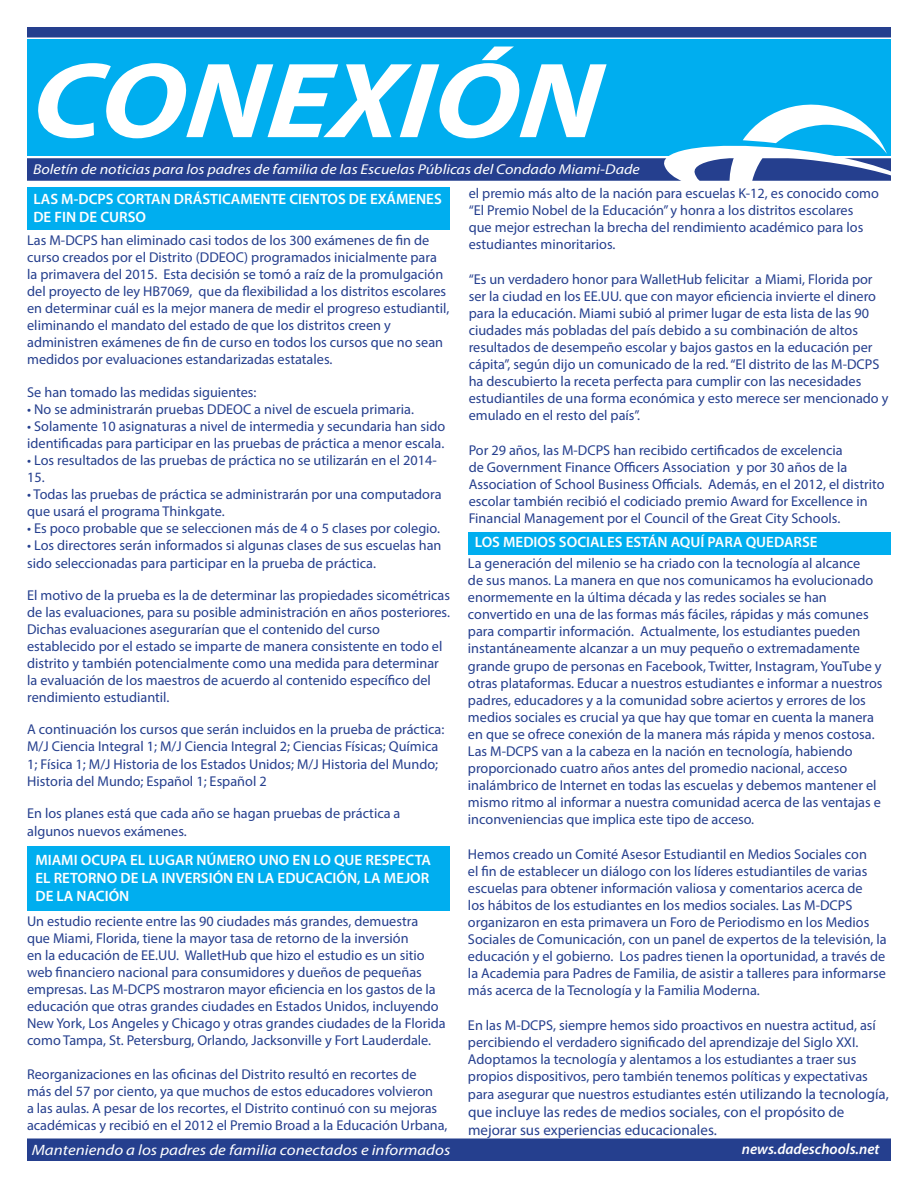
<style>
.page{position:relative;width:918px;height:1188px;background:#fff}
.page>*{position:absolute;margin:0;border:0;box-sizing:border-box;transform-origin:0 0}
.t1{font:italic 700 108px "Myriad Pro";color:#fff;scale:1.13 1}
.t2{font:600 15px/18px "Myriad Pro";color:#fff}
.t3{font:15px/18px "Myriad Pro";color:#253f8e}
.t4{font:italic 15px "Myriad Pro";color:#fff;scale:1.13 1}
.t5{font:italic 600 15px "Myriad Pro";color:#fff}
.t6{font:14.25px/17.1px "Myriad Pro";color:#253f8e}
.t7{font:italic 14.25px "Myriad Pro";color:#fff;scale:1.13 1}
.s1{font-size:15px}
</style>
<div class="page">
<div style="left:27px;top:40px;width:864px;height:116px;background:#00aeef"></div>
<div style="left:27px;top:158px;width:864px;height:23px;background:#253f8e"></div>
<div style="left:27px;top:27px;width:864px;height:11px;background:#253f8e"></div>
<svg style="left:660px;top:105px;width:231px;height:76px"></svg>
<div style="left:27px;top:1138px;width:864px;height:23px;background:#253f8e"></div>
<div style="left:27px;top:187px;width:423px;height:43px;background:#00aeef"></div>
<div style="left:468px;top:532px;width:423px;height:23px;background:#00aeef"></div>
<div style="left:27px;top:846px;width:423px;height:64px;background:#00aeef"></div>
<h1 class="t1" style="left:30px;top:31px;width:515px">CONEXIÓN</h1>
<p class="t7" style="left:33px;top:160px;width:539px">Boletín de noticias para los padres de familia de las Escuelas Públicas del Condado Miami-Dade</p>
<p class="t2" style="left:33px;top:189px;width:410px">LAS M-DCPS CORTAN DRÁSTICAMENTE CIENTOS DE EXÁMENES<br>DE FIN DE CURSO</p>
<p class="t6" style="left:27px;top:231px;width:424px">Las M-DCPS han eliminado casi todos de los 300 exámenes de fin de curso creados por el Distrito (DDEOC) programados inicialmente para la primavera del 2015. Esta decisión se tomó a raíz de la promulgación del proyecto de ley HB7069, que da flexibilidad a los distritos escolares en determinar cuál es la mejor manera de medir el progreso estudiantil, eliminando el mandato del estado de que los distritos creen y administren exámenes de fin de curso en todos los cursos que no sean medidos por evaluaciones estandarizadas estatales.</p>
<p class="t6" style="left:27px;top:383px;width:231px">Se han tomado las medidas siguientes:</p>
<p class="t6" style="left:27px;top:400px;width:388px">• No se administrarán pruebas DDEOC a nivel de escuela primaria.</p>
<p class="t6" style="left:27px;top:417px;width:420px">• Solamente 10 asignaturas a nivel de intermedia y secundaria han sido identificadas para participar en las pruebas de práctica a menor escala.</p>
<p class="t6" style="left:27px;top:451px;width:411px">• Los resultados de las pruebas de práctica no se utilizarán en el 2014-<br>15.</p>
<p class="t6" style="left:27px;top:486px;width:416px">• Todas las pruebas de práctica se administrarán por una computadora que usará el programa Thinkgate.</p>
<p class="t6" style="left:27px;top:520px;width:414px">• Es poco probable que se seleccionen más de 4 o 5 clases por colegio.</p>
<p class="t6" style="left:27px;top:537px;width:416px">• Los directores serán informados si algunas clases de sus escuelas han sido seleccionadas para participar en la prueba de práctica.</p>
<p class="t6" style="left:27px;top:586px;width:424px">El motivo de la prueba es la de determinar las propiedades sicométricas de las evaluaciones, para su posible administración en años posteriores.<br>Dichas evaluaciones asegurarían que el contenido del curso establecido por el estado se imparte de manera consistente en todo el distrito y también potencialmente como una medida para determinar la evaluación de los maestros de acuerdo al contenido específico del rendimiento estudiantil.</p>
<p class="t6" style="left:27px;top:721px;width:419px">A continuación los cursos que serán incluidos en la prueba de práctica:<br>M/J Ciencia Integral 1; M/J Ciencia Integral 2; Ciencias Físicas; Química 1; Física 1; M/J Historia de los Estados Unidos; M/J Historia del Mundo; Historia del Mundo; Español 1; Español 2</p>
<p class="t6" style="left:27px;top:804px;width:375px;line-height:18px">En los planes está que cada año se hagan pruebas de práctica a algunos nuevos exámenes.</p>
<p class="t2" style="left:35px;top:851px;width:397px;text-align:justify">MIAMI OCUPA EL LUGAR NÚMERO UNO EN LO QUE RESPECTA EL RETORNO DE LA INVERSIÓN EN LA EDUCACIÓN, LA MEJOR DE LA NACIÓN</p>
<p class="t6" style="left:27px;top:912px;width:420px">Un estudio reciente entre las 90 ciudades más grandes, demuestra<br>que Miami, Florida, tiene la mayor tasa de retorno de la inversión<br>en la educación de EE.UU. WalletHub que hizo el estudio es un sitio web financiero nacional para consumidores y dueños de pequeñas empresas. Las M-DCPS mostraron mayor eficiencia en los gastos de la educación que otras grandes ciudades en Estados Unidos, incluyendo New York, Los Angeles y Chicago y otras grandes ciudades de la Florida como Tampa, St. Petersburg, Orlando, Jacksonville y Fort Lauderdale.</p>
<p class="t6" style="left:27px;top:1065px;width:422px">Reorganizaciones en las oficinas del Distrito resultó en recortes de<br>más del 57 por ciento, ya que muchos de estos educadores volvieron<br>a las aulas. A pesar de los recortes, el Distrito continuó con su mejoras académicas y recibió en el 2012 el Premio Broad a la Educación Urbana,</p>
<p class="t6" style="left:469px;top:185px;width:412px">el premio más alto de la nación para escuelas K-12, es conocido como “El Premio Nobel de la Educación” y honra a los distritos escolares que mejor estrechan la brecha del rendimiento académico para los estudiantes minoritarios.</p>
<p class="t6" style="left:469px;top:270px;width:421px">“Es un verdadero honor para WalletHub felicitar a Miami, Florida por ser la ciudad en los EE.UU. que con mayor eficiencia invierte el dinero para la educación. Miami subió al primer lugar de esta lista de las 90 ciudades más pobladas del país debido a su combinación de altos resultados de desempeño escolar y bajos gastos en la educación per cápita”, según dijo un comunicado de la red. “El distrito de las M-DCPS ha descubierto la receta perfecta para cumplir con las necesidades estudiantiles de una forma económica y esto merece ser mencionado y emulado en el resto del país”.</p>
<p class="t6" style="left:469px;top:441px;width:418px">Por 29 años, las M-DCPS han recibido certificados de excelencia<br>de Government Finance Officers Association y por 30 años de la Association of School Business Officials. Además, en el 2012, el distrito escolar también recibió el codiciado premio Award for Excellence in Financial Management por el Council of the Great City Schools.</p>
<p class="t6" style="left:468px;top:554px;width:416px">La generación del milenio se ha criado con la tecnología al alcance<br>de sus manos. La manera en que nos comunicamos ha evolucionado enormemente en la última década y las redes sociales se han convertido en una de las formas más fáciles, rápidas y más comunes para compartir información. Actualmente, los estudiantes pueden instantáneamente alcanzar a un muy pequeño o extremadamente grande grupo de personas en Facebook, Twitter, Instagram, YouTube y otras plataformas. Educar a nuestros estudiantes e informar a nuestros padres, educadores y a la comunidad sobre aciertos y errores de los medios sociales es crucial ya que hay que tomar en cuenta la manera en que se ofrece conexión de la manera más rápida y menos costosa.<br>Las M-DCPS van a la cabeza en la nación en tecnología, habiendo proporcionado cuatro años antes del promedio nacional, acceso inalámbrico de Internet en todas las escuelas y debemos mantener el mismo ritmo al informar a nuestra comunidad acerca de las ventajas e inconveniencias que implica este tipo de acceso.</p>
<p class="t6" style="left:468px;top:845px;width:420px">Hemos creado un Comité Asesor Estudiantil en Medios Sociales con<br>el fin de establecer un diálogo con los líderes estudiantiles de varias escuelas para obtener información valiosa y comentarios acerca de<br>los hábitos de los estudiantes en los medios sociales. Las M-DCPS organizaron en esta primavera un Foro de Periodismo en los Medios Sociales de Comunicación, con un panel de expertos de la televisión, la educación y el gobierno. Los padres tienen la oportunidad, a través de la Academia para Padres de Familia, de asistir a talleres para informarse más acerca de la Tecnología y la Familia Moderna.</p>
<p class="t6" style="left:468px;top:1016px;width:422px">En las M-DCPS, siempre hemos sido proactivos en nuestra actitud, así percibiendo el verdadero significado del aprendizaje del Siglo XXI.<br>Adoptamos la tecnología y alentamos a los estudiantes a traer sus propios dispositivos, pero también tenemos políticas y expectativas para asegurar que nuestros estudiantes estén <span class="s1">utilizando la tecnología,</span></p>
<p class="t3" style="left:468px;top:1103px;width:378px">que incluye las redes de medios sociales, con el propósito de mejorar sus experiencias educacionales.</p>
<p class="t2" style="left:475px;top:533px;width:344px">LOS MEDIOS SOCIALES ESTÁN AQUÍ PARA QUEDARSE</p>
<p class="t4" style="left:32px;top:1141px;width:372px">Manteniendo a los padres de familia conectados e informados</p>
<p class="t5" style="left:742px;top:1139px;width:139px">news.dadeschools.net</p>
</div>
